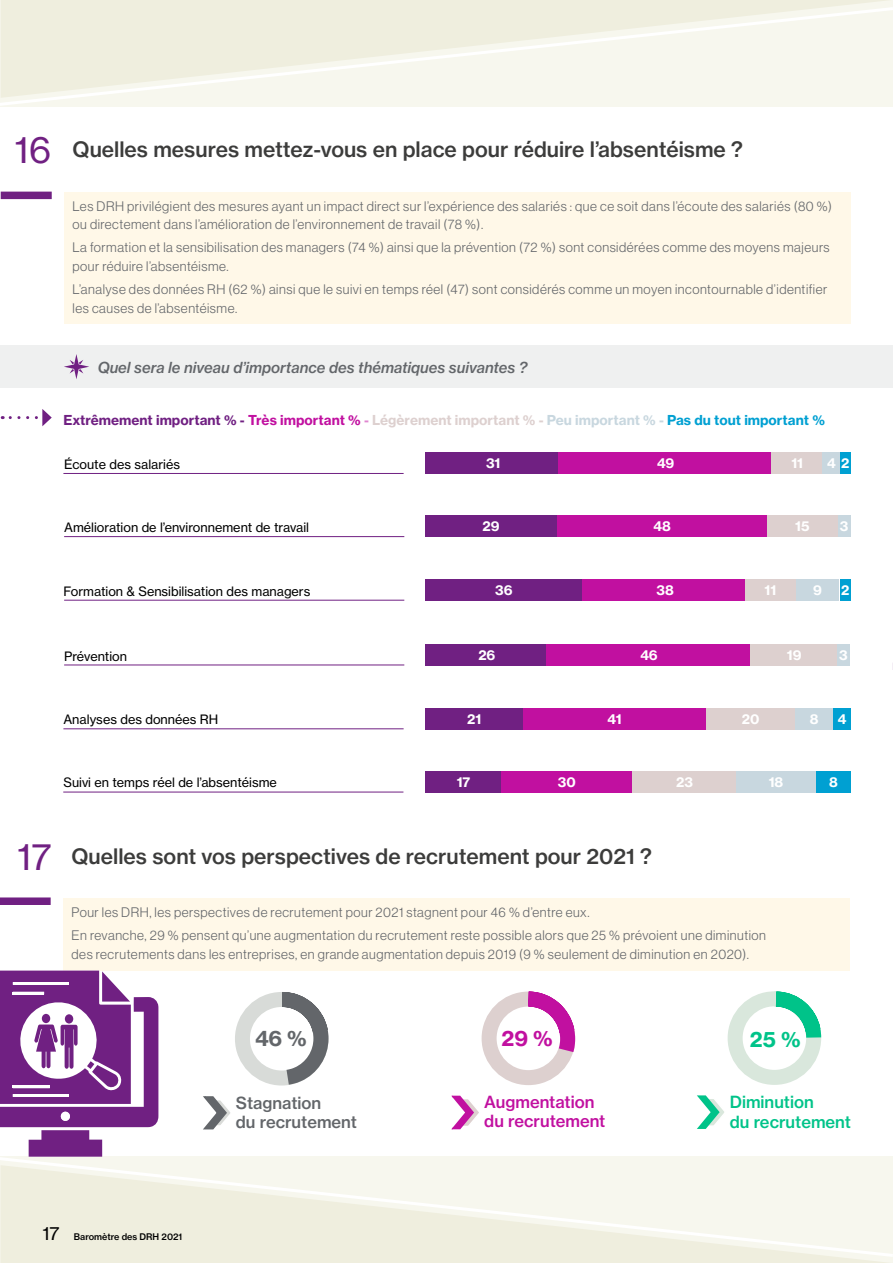
<style>
.page{position:relative;width:893px;height:1263px;background:#fff}
.page>*{position:absolute;margin:0;border:0;box-sizing:border-box;transform-origin:0 0}
.t1{font:21px "N Haas Grotesk TX Std 65 Md";color:#3c3c3b}
.t2{font:21px "N Haas Grotesk TX Std 75 Bd";color:#63666a}
.t3{font:21px "N Haas Grotesk TX Std 75 Bd";color:#c110a0}
.t4{font:21px "N Haas Grotesk TX Std 75 Bd";color:#00c389}
.t5{font:16.5px/19.5px "N Haas Grotesk TX Std 65 Md";color:#c110a0}
.t6{font:16.5px/19.5px "N Haas Grotesk TX Std 65 Md";color:#63666a}
.t7{font:16.5px/19.5px "N Haas Grotesk TX Std 65 Md";color:#00c389}
.t8{font:15px "N Haas Grotesk TX Std 66 Md It";color:#63666a}
.t9{font:13.5px/18.8px "N Haas Grotesk DS Std 45 Lt";letter-spacing:.04em;color:#63666a}
.t10{font:13.5px "N Haas Grotesk TX Std 75 Bd";color:#702082}
.t11{font:13.5px "N Haas Grotesk TX Std 75 Bd";color:#fff}
.t12{font:12.75px "N Haas Grotesk TX Std 55 Rg";color:#000}
.t13{font:9px "N Haas Grotesk TX Std 65 Md";color:#000}
.s1{font-family:"N Haas Grotesk TX Std 55 Rg";font-size:36px;color:#702082}
.s2{color:#c110a0}
.s3{color:#e087d0}
.s4{color:#ddd0cf}
.s5{color:#c8d7df}
.s6{color:#00a0d2}
.s7{font-family:"N Haas Grotesk TX Std 55 Rg";font-size:18px}
</style>
<div class="page">
<hr style="left:1px;top:1259px;width:891px;height:4px;background:#efeede">
<svg style="left:0;top:1156px;width:893px;height:103px;background:#f3f3e7"></svg>
<div style="left:1px;top:0;width:891px;height:5px;background:#efeede"></div>
<svg style="left:0;top:5px;width:893px;height:102px;background:#f3f3e7"></svg>
<div style="left:64px;top:192px;width:787px;height:131px;background:#fff8e8"></div>
<div style="left:1px;top:192px;width:51px;height:7px;background:#702082"></div>
<div style="left:0;top:345px;width:893px;height:43px;background:#eff0f0"></div>
<svg style="left:64px;top:354px;width:25px;height:25px"></svg>
<div style="left:425px;top:452px;width:136px;height:22px;background:#702082"></div>
<div style="left:558px;top:452px;width:215px;height:22px;background:#c110a0"></div>
<div style="left:772px;top:452px;width:51px;height:22px;background:#ddd0cf"></div>
<div style="left:823px;top:452px;width:17px;height:22px;background:#c8d7df"></div>
<div style="left:425px;top:579px;width:158px;height:21px;background:#702082"></div>
<div style="left:582px;top:579px;width:166px;height:21px;background:#c110a0"></div>
<div style="left:745px;top:579px;width:51px;height:21px;background:#ddd0cf"></div>
<div style="left:796px;top:579px;width:43px;height:21px;background:#c8d7df"></div>
<div style="left:840px;top:579px;width:10px;height:21px;background:#00a0d2"></div>
<div style="left:425px;top:708px;width:98px;height:21px;background:#702082"></div>
<div style="left:523px;top:708px;width:183px;height:21px;background:#c110a0"></div>
<div style="left:706px;top:708px;width:89px;height:21px;background:#ddd0cf"></div>
<div style="left:795px;top:708px;width:38px;height:21px;background:#c8d7df"></div>
<div style="left:833px;top:708px;width:17px;height:21px;background:#00a0d2"></div>
<div style="left:425px;top:515px;width:132px;height:21px;background:#702082"></div>
<div style="left:557px;top:515px;width:210px;height:21px;background:#c110a0"></div>
<div style="left:767px;top:515px;width:70px;height:21px;background:#ddd0cf"></div>
<div style="left:838px;top:515px;width:12px;height:21px;background:#c8d7df"></div>
<hr style="left:63px;top:473px;width:341px;height:1px;background:#702082">
<div style="left:425px;top:644px;width:124px;height:21px;background:#702082"></div>
<div style="left:547px;top:644px;width:204px;height:21px;background:#c110a0"></div>
<div style="left:750px;top:644px;width:88px;height:21px;background:#ddd0cf"></div>
<div style="left:837px;top:644px;width:13px;height:21px;background:#c8d7df"></div>
<hr style="left:64px;top:536px;width:340px;height:1px;background:#702082">
<hr style="left:64px;top:600px;width:340px;height:1px;background:#702082">
<hr style="left:64px;top:665px;width:340px;height:1px;background:#702082">
<hr style="left:63px;top:728px;width:341px;height:1px;background:#702082">
<div style="left:840px;top:452px;width:10px;height:22px;background:#00a0d2"></div>
<div style="left:425px;top:771px;width:77px;height:22px;background:#702082"></div>
<div style="left:501px;top:771px;width:132px;height:22px;background:#c110a0"></div>
<div style="left:632px;top:771px;width:105px;height:22px;background:#ddd0cf"></div>
<div style="left:736px;top:771px;width:80px;height:22px;background:#c8d7df"></div>
<div style="left:816px;top:771px;width:34px;height:22px;background:#00a0d2"></div>
<hr style="left:63px;top:792px;width:340px;height:1px;background:#702082">
<div style="left:63px;top:898px;width:787px;height:72px;background:#fff8e8"></div>
<div style="left:0;top:897px;width:51px;height:8px;background:#702082"></div>
<svg style="left:203px;top:992px;width:126px;height:138px"></svg>
<svg style="left:0;top:970px;width:158px;height:187px"></svg>
<div style="left:42px;top:1014px;width:8px;height:9px;background:#702082;border-radius:50%"></div>
<svg style="left:451px;top:991px;width:125px;height:138px"></svg>
<svg style="left:697px;top:991px;width:125px;height:138px"></svg>
<svg style="left:2px;top:416px;width:34px;height:3px"></svg>
<svg style="left:42px;top:409px;width:10px;height:17px"></svg>
<h1 class="t1" style="left:15px;top:136px;width:730px"><span class="s1">16</span> Quelles mesures mettez-vous en place pour réduire l’absentéisme ?</h1>
<p class="t9" style="left:73px;top:196px;width:761px">Les DRH privilégient des mesures ayant un impact direct sur l’expérience des salariés : que ce soit dans l’écoute des salariés (80 %) ou directement dans l’amélioration de l’environnement de travail (78 %).</p>
<p class="t9" style="left:73px;top:238px;width:759px">La formation et la sensibilisation des managers (74 %) ainsi que la prévention (72 %) sont considérées comme des moyens majeurs pour réduire l’absentéisme.</p>
<p class="t9" style="left:73px;top:280px;width:756px">L’analyse des données RH (62 %) ainsi que le suivi en temps réel (47) sont considérés comme un moyen incontournable d’identifier les causes de l’absentéisme.</p>
<p class="t8" style="left:98px;top:358px;width:431px">Quel sera le niveau d’importance des thématiques suivantes ?</p>
<p class="t10" style="left:63px;top:412px;width:763px">Extrêmement important % - <span class="s2">Très important %</span> <span class="s3">-</span> <span class="s4">Légèrement important % -</span> <span class="s5">Peu important % -</span> <span class="s6">Pas du tout important %</span></p>
<p class="t12" style="left:64px;top:457px;width:117px">Écoute des salariés</p>
<p class="t11" style="left:486px;top:455px;width:16px">31</p>
<p class="t11" style="left:657px;top:455px;width:19px">49</p>
<p class="t11" style="left:791px;top:455px;width:13px">11</p>
<p class="t11" style="left:827px;top:455px;width:24px">4 2</p>
<p class="t12" style="left:64px;top:520px;width:247px">Amélioration de l’environnement de travail</p>
<p class="t11" style="left:483px;top:518px;width:19px">29</p>
<p class="t11" style="left:653px;top:518px;width:19px">48</p>
<p class="t11" style="left:795px;top:518px;width:16px">15</p>
<p class="t11" style="left:840px;top:518px;width:10px">3</p>
<p class="t12" style="left:63px;top:583px;width:248px">Formation &amp; Sensibilisation des managers</p>
<p class="t11" style="left:495px;top:582px;width:19px">36</p>
<p class="t11" style="left:657px;top:582px;width:19px">38</p>
<p class="t11" style="left:765px;top:582px;width:13px">11</p>
<p class="t11" style="left:813px;top:582px;width:10px">9</p>
<p class="t11" style="left:841px;top:582px;width:10px">2</p>
<p class="t12" style="left:64px;top:648px;width:64px">Prévention</p>
<p class="t11" style="left:478px;top:647px;width:19px">26</p>
<p class="t11" style="left:640px;top:647px;width:19px">46</p>
<p class="t11" style="left:787px;top:647px;width:16px">19</p>
<p class="t11" style="left:839px;top:647px;width:10px">3</p>
<p class="t12" style="left:63px;top:711px;width:156px">Analyses des données RH</p>
<p class="t11" style="left:467px;top:710px;width:16px">21</p>
<p class="t11" style="left:607px;top:710px;width:16px">41</p>
<p class="t11" style="left:742px;top:710px;width:19px">20</p>
<p class="t11" style="left:810px;top:710px;width:10px">8</p>
<p class="t11" style="left:837px;top:710px;width:10px">4</p>
<p class="t12" style="left:63px;top:774px;width:215px">Suivi en temps réel de l’absentéisme</p>
<p class="t11" style="left:457px;top:774px;width:15px">17</p>
<p class="t11" style="left:558px;top:774px;width:19px">30</p>
<p class="t11" style="left:676px;top:774px;width:18px">23</p>
<p class="t11" style="left:769px;top:774px;width:16px">18</p>
<p class="t11" style="left:829px;top:774px;width:10px">8</p>
<h1 class="t1" style="left:17px;top:843px;width:636px"><span class="s1">17</span> Quelles sont vos perspectives de recrutement pour 2021 ?</h1>
<p class="t9" style="left:72px;top:901px;width:696px;line-height:23px">Pour les DRH, les perspectives de recrutement pour 2021 stagnent pour 46 % d’entre eux.<br>En revanche, 29 % pensent qu’une augmentation du recrutement reste possible alors que 25 % prévoient une diminution</p>
<p class="t9" style="left:72px;top:945px;width:679px">des recrutements dans les entreprises, en grande augmentation depuis 2019 (9 % seulement de diminution en 2020).</p>
<p class="t13" style="left:43px;top:1231px;width:141px"><span class="s7">17</span> Baromètre des DRH 2021</p>
<h1 class="t2" style="left:255px;top:1025px;width:54px">46 %</h1>
<h1 class="t3" style="left:501px;top:1025px;width:53px">29 %</h1>
<p class="t6" style="left:236px;top:1093px;width:123px">Stagnation<br>du recrutement</p>
<p class="t5" style="left:484px;top:1092px;width:123px">Augmentation du recrutement</p>
<h1 class="t4" style="left:750px;top:1026px;width:52px">25 %</h1>
<p class="t7" style="left:730px;top:1092px;width:123px">Diminution<br>du recrutement</p>
</div>
